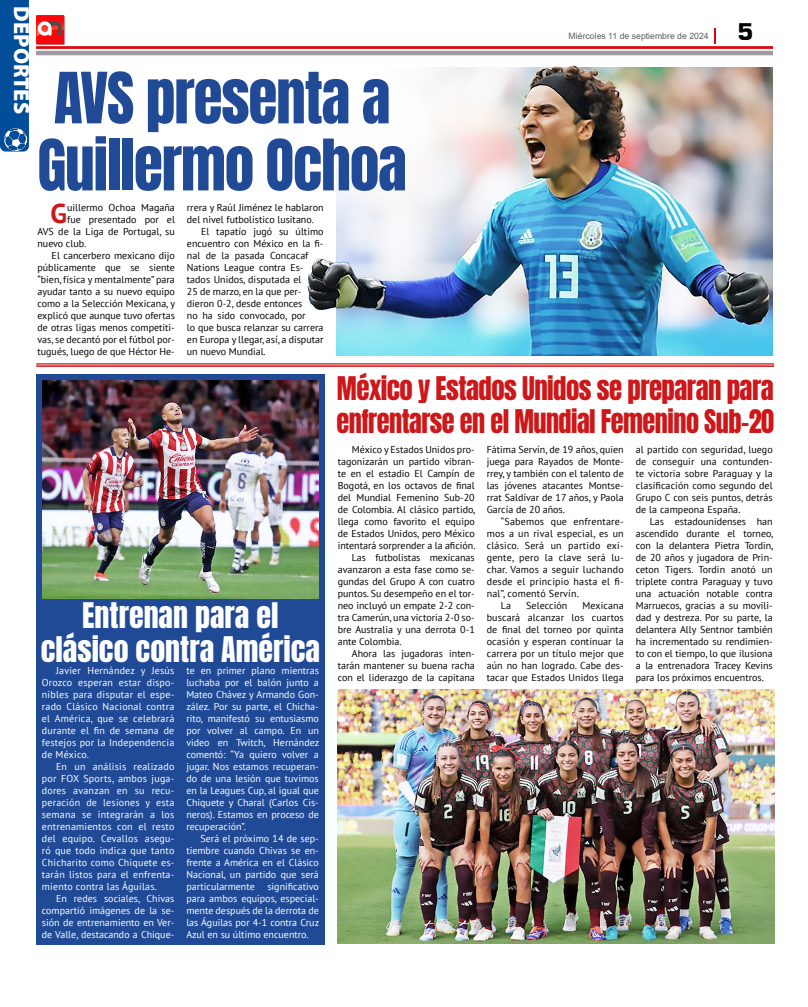
<style>
.page{position:relative;width:808px;height:1007px;background:#fff}
.page>*{position:absolute;margin:0;border:0;box-sizing:border-box;transform-origin:0 0}
.t1{font:60px/67px "Anton";letter-spacing:-.02em;color:#214a96}
.t2{font:30px/34px "Anton";color:#fff;text-align:center}
.t3{font:27.7px/33.2px "Anton";letter-spacing:-.02em;color:#cd1719}
.t4{font:700 27.1px "PT Sans";color:#cd1719}
.t5{font:900 25px "Eurostile";color:#000}
.t6{font:900 22px "Myriad Pro";color:#fff}
.t7{font:10px/12px "PT Sans";color:#000;text-align:justify}
.t8{font:10px/12px "PT Sans";color:#fff;text-align:justify}
.t9{font:10px "PT Sans";letter-spacing:.02em;color:#000}
.t10{font:8.7px "Arial";color:#5c5b5f}
</style>
<div class="page">
<svg style="left:36px;top:28px;width:737px;height:27px"></svg>
<img style="left:36px;top:16px;width:30px;height:29px">
<div style="left:36px;top:375px;width:288px;height:569px;background:#214a96"></div>
<img style="left:42px;top:380px;width:276px;height:219px">
<img style="left:617px;top:67px;width:156px;height:288px">
<hr style="left:36px;top:363px;width:738px;height:1px;background:#cd1719">
<hr style="left:36px;top:364px;width:738px;height:1px;background:#cd1719">
<hr style="left:36px;top:366px;width:738px;height:1px;background:#cd1719">
<img style="left:338px;top:689px;width:436px;height:254px">
<img style="left:307px;top:66px;width:310px;height:290px">
<img style="left:500px;top:66px;width:74px;height:135px">
<div style="left:0;top:0;width:29px;height:151px;background:#004e99"></div>
<img style="left:5px;top:128px;width:21px;height:22px">
<h3 class="t6" style="left:36px;top:6px;width:109px;rotate:90deg">DEPORTES</h3>
<h1 class="t1" style="left:37px;top:69px;width:371px">AVS presenta a<br>Guillermo Ochoa</h1>
<h3 class="t4" style="left:51px;top:195px;width:18px">G</h3>
<p class="t7" style="left:67px;top:201px;width:109px">uillermo Ochoa Magaña</p>
<p class="t7" style="left:187px;top:201px;width:138px">rrera y Raúl Jiménez le hablaron</p>
<p class="t7" style="left:187px;top:213px;width:128px">del nivel futbolístico lusitano.</p>
<p class="t7" style="left:201px;top:225px;width:124px">El tapatío jugó su último</p>
<p class="t7" style="left:187px;top:237px;width:138px">encuentro con México en la fi-</p>
<p class="t7" style="left:187px;top:249px;width:123px">nal de la pasada Concacaf</p>
<p class="t7" style="left:187px;top:261px;width:118px">Nations League contra Es-</p>
<p class="t7" style="left:187px;top:273px;width:116px">tados Unidos, disputada el</p>
<p class="t7" style="left:187px;top:285px;width:116px">25 de marzo, en la que per-</p>
<p class="t7" style="left:187px;top:297px;width:117px">dieron 0-2, desde entonces</p>
<p class="t7" style="left:187px;top:309px;width:120px">no ha sido convocado, por</p>
<p class="t7" style="left:187px;top:321px;width:138px">lo que busca relanzar su carrera</p>
<p class="t7" style="left:187px;top:333px;width:138px">en Europa y llegar, así, a disputar</p>
<p class="t7" style="left:187px;top:345px;width:80px">un nuevo Mundial.</p>
<p class="t7" style="left:67px;top:213px;width:109px">fue presentado por el</p>
<p class="t7" style="left:37px;top:225px;width:139px">AVS de la Liga de Portugal, su</p>
<p class="t7" style="left:37px;top:237px;width:50px">nuevo club.</p>
<p class="t7" style="left:52px;top:249px;width:125px">El cancerbero mexicano dijo</p>
<p class="t7" style="left:37px;top:261px;width:139px">públicamente que se siente</p>
<p class="t7" style="left:37px;top:273px;width:139px">“bien, física y mentalmente” para</p>
<p class="t7" style="left:37px;top:285px;width:139px">ayudar tanto a su nuevo equipo</p>
<p class="t7" style="left:37px;top:297px;width:139px">como a la Selección Mexicana, y</p>
<p class="t7" style="left:37px;top:309px;width:139px">explicó que aunque tuvo ofertas</p>
<p class="t7" style="left:37px;top:321px;width:139px">de otras ligas menos competiti-</p>
<p class="t7" style="left:37px;top:333px;width:139px">vas, se decantó por el fútbol por-</p>
<p class="t7" style="left:37px;top:345px;width:139px">tugués, luego de que Héctor He-</p>
<p class="t10" style="left:569px;top:30px;width:142px">Miércoles 11 de septiembre de 2024</p>
<h3 class="t5" style="left:737px;top:18px;width:17px">5</h3>
<h2 class="t2" style="left:41px;top:600px;width:281px">Entrenan para el clásico contra América</h2>
<p class="t8" style="left:42px;top:664px;width:134px;text-indent:14px">Javier Hernández y Jesús Orozco esperan estar dispo&shy;nibles para disputar el espe&shy;rado Clásico Nacional contra el América, que se celebrará durante el fin de semana de festejos por la Independencia de México.</p>
<p class="t8" style="left:42px;top:760px;width:134px;text-indent:14px">En un análisis realizado por FOX Sports, ambos juga&shy;dores avanzan en su recu&shy;peración de lesiones y esta semana se integrarán a los entrenamientos con el resto del equipo. Cevallos asegu&shy;ró que todo indica que tanto Chicharito como Chiquete es&shy;tarán listos para el enfrenta&shy;miento contra las Águilas.</p>
<p class="t8" style="left:42px;top:892px;width:134px;text-indent:14px">En redes sociales, Chivas compartió imágenes de la se&shy;sión de entrenamiento en Ver&shy;de Valle, destacando a Chique-</p>
<p class="t8" style="left:186px;top:664px;width:134px">te en primer plano mientras luchaba por el balón junto a Mateo Chávez y Armando Gon&shy;zález. Por su parte, el Chicha&shy;rito, manifestó su entusiasmo por volver al campo. En un video en Twitch, Hernández comentó: “Ya quiero volver a jugar. Nos estamos recuperan&shy;do de una lesión que tuvimos en la Leagues Cup, al igual que Chiquete y Charal (Carlos Cis&shy;neros). Estamos en proceso de recuperación”.</p>
<p class="t8" style="left:186px;top:832px;width:134px;text-indent:14px">Será el próximo 14 de sep&shy;tiembre cuando Chivas se en&shy;frente a América en el Clásico Nacional, un partido que será particularmente</p>
<p class="t8" style="left:186px;top:880px;width:134px;text-indent:81px">significativo para ambos equipos, especial&shy;mente después de la derrota de las Águilas por 4-1 contra Cruz Azul en su último encuentro.</p>
<h3 class="t3" style="left:336px;top:374px;width:439px">México y Estados Unidos se preparan para enfrentarse en el Mundial Femenino Sub-20</h3>
<p class="t7" style="left:352px;top:443px;width:124px">México y Estados Unidos pro-</p>
<p class="t7" style="left:338px;top:455px;width:138px">tagonizarán un partido vibran-</p>
<p class="t7" style="left:338px;top:467px;width:138px">te en el estadio El Campín de</p>
<p class="t7" style="left:338px;top:479px;width:138px">Bogotá, en los octavos de final</p>
<p class="t7" style="left:338px;top:491px;width:138px">del Mundial Femenino Sub-20</p>
<p class="t7" style="left:338px;top:503px;width:139px">de Colombia. Al clásico partido,</p>
<p class="t7" style="left:338px;top:515px;width:138px">llega como favorito el equipo</p>
<p class="t7" style="left:338px;top:527px;width:138px">de Estados Unidos, pero México</p>
<p class="t7" style="left:338px;top:539px;width:139px">intentará sorprender a la afición.</p>
<p class="t7" style="left:352px;top:551px;width:124px">Las futbolistas mexicanas</p>
<p class="t7" style="left:338px;top:563px;width:138px">avanzaron a esta fase como se-</p>
<p class="t7" style="left:338px;top:575px;width:138px">gundas del Grupo A con cuatro</p>
<p class="t7" style="left:338px;top:587px;width:138px">puntos. Su desempeño en el tor-</p>
<p class="t7" style="left:338px;top:599px;width:138px">neo incluyó un empate 2-2 con-</p>
<p class="t7" style="left:338px;top:611px;width:138px">tra Camerún, una victoria 2-0 so-</p>
<p class="t7" style="left:338px;top:623px;width:138px">bre Australia y una derrota 0-1</p>
<p class="t7" style="left:338px;top:635px;width:65px">ante Colombia.</p>
<p class="t7" style="left:352px;top:647px;width:124px">Ahora las jugadoras inten-</p>
<p class="t7" style="left:338px;top:659px;width:138px">tarán mantener su buena racha</p>
<p class="t7" style="left:338px;top:671px;width:138px">con el liderazgo de la capitana</p>
<p class="t7" style="left:487px;top:443px;width:138px">Fátima Servín, de 19 años, quien juega para Rayados de Monte&shy;rrey, y también con el talento de las jóvenes atacantes Montse&shy;rrat Saldívar de 17 años, y Paola García de 20 años.</p>
<p class="t9" style="left:501px;top:514px;width:124px">“Sabemos que enfrentare-</p>
<p class="t9" style="left:487px;top:526px;width:138px">mos a un rival especial, es un</p>
<p class="t9" style="left:487px;top:538px;width:138px">clásico. Será un partido exi-</p>
<p class="t9" style="left:487px;top:550px;width:138px">gente, pero la clave será lu-</p>
<p class="t9" style="left:487px;top:562px;width:138px">char. Vamos a seguir luchando</p>
<p class="t9" style="left:487px;top:574px;width:138px">desde el principio hasta el fi-</p>
<p class="t9" style="left:487px;top:586px;width:94px">nal”, comentó Servín.</p>
<p class="t7" style="left:501px;top:599px;width:12px">La</p>
<p class="t7" style="left:526px;top:599px;width:43px">Selección</p>
<p class="t7" style="left:487px;top:599px;width:138px;text-indent:96px">Mexicana buscará alcanzar los cuartos de final del torneo por quinta ocasión y esperan continuar la carrera por un título mejor que aún no han logrado. Cabe des&shy;tacar que Estados Unidos llega</p>
<p class="t7" style="left:636px;top:443px;width:138px">al partido con seguridad, luego de conseguir una contunden&shy;te victoria sobre Paraguay y la clasificación como segundo del Grupo C con seis puntos, detrás de la campeona España.</p>
<p class="t7" style="left:636px;top:515px;width:139px;text-indent:14px">Las estadounidenses han ascendido durante el torneo, con la delantera Pietra Tordin, de 20 años y jugadora de Prin&shy;ceton Tigers. Tordin anotó un triplete contra Paraguay y tuvo una actuación notable contra Marruecos, gracias a su movili&shy;dad y destreza. Por su parte, la delantera Ally Sentnor también ha incrementado su rendimien&shy;to con el tiempo, lo que ilusiona a la entrenadora Tracey Kevins para los próximos encuentros.</p>
</div>
